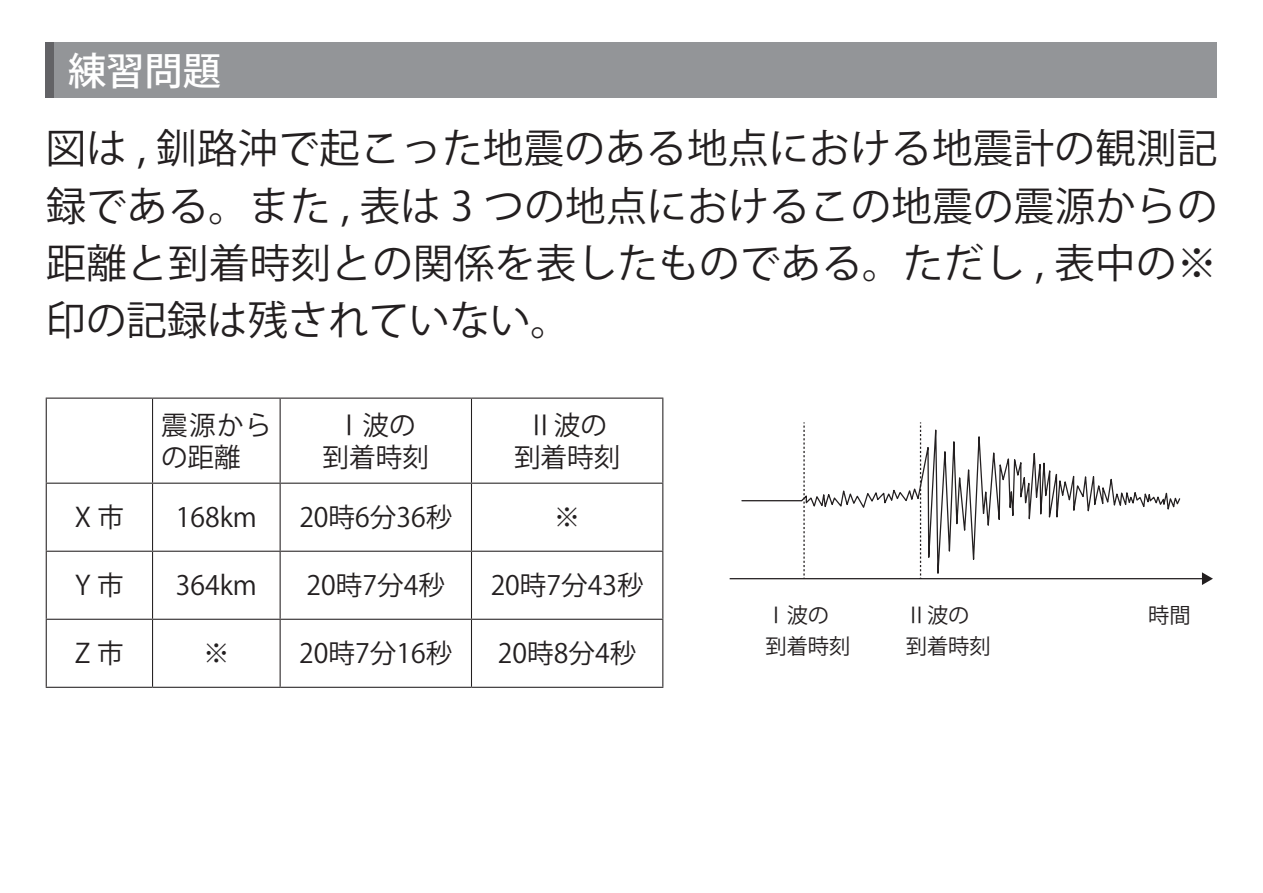
<style>
.page{position:relative;width:1263px;height:893px;background:#fff}
.page>*{position:absolute;margin:0;border:0;box-sizing:border-box;transform-origin:0 0}
.t1{font:40.35px/57.4px "Koz Go Pr 6 N";letter-spacing:.01em;color:#231f20;text-align:justify}
.t2{font:500 38.25px "Koz Go Pr 6 N";color:#fff}
.t3{font:26.55px/32px "Koz Go Pr 6 N";color:#231f20;text-align:center}
.t4{font:21.3px/32px "Koz Go Pr 6 N";color:#231f20}
</style>
<div class="page">
<div style="left:46px;top:43px;width:1171px;height:55px;background:#939598"></div>
<div style="left:46px;top:43px;width:8px;height:55px;background:#636366"></div>
<svg style="left:741px;top:422px;width:440px;height:158px"></svg>
<svg style="left:803px;top:422px;width:2px;height:156px"></svg>
<svg style="left:920px;top:422px;width:1px;height:156px"></svg>
<hr style="left:730px;top:578px;width:474px;height:1px;background:#231f20">
<svg style="left:1202px;top:572px;width:11px;height:13px"></svg>
<hr style="left:46px;top:398px;width:107px;height:1px;background:#231f20">
<hr style="left:46px;top:399px;width:1px;height:84px;background:#231f20">
<hr style="left:153px;top:398px;width:127px;height:1px;background:#231f20">
<hr style="left:152px;top:399px;width:1px;height:84px;background:#231f20">
<hr style="left:280px;top:398px;width:191px;height:1px;background:#231f20">
<hr style="left:280px;top:399px;width:1px;height:84px;background:#231f20">
<hr style="left:471px;top:398px;width:192px;height:1px;background:#231f20">
<hr style="left:471px;top:399px;width:1px;height:84px;background:#231f20">
<hr style="left:662px;top:399px;width:1px;height:84px;background:#231f20">
<hr style="left:46px;top:483px;width:107px;height:1px;background:#231f20">
<hr style="left:46px;top:484px;width:1px;height:67px;background:#231f20">
<hr style="left:153px;top:483px;width:127px;height:1px;background:#231f20">
<hr style="left:152px;top:484px;width:1px;height:67px;background:#231f20">
<hr style="left:280px;top:483px;width:191px;height:1px;background:#231f20">
<hr style="left:280px;top:484px;width:1px;height:67px;background:#231f20">
<hr style="left:471px;top:483px;width:192px;height:1px;background:#231f20">
<hr style="left:471px;top:484px;width:1px;height:67px;background:#231f20">
<hr style="left:662px;top:484px;width:1px;height:67px;background:#231f20">
<hr style="left:46px;top:551px;width:107px;height:1px;background:#231f20">
<hr style="left:46px;top:552px;width:1px;height:67px;background:#231f20">
<hr style="left:153px;top:551px;width:127px;height:1px;background:#231f20">
<hr style="left:152px;top:552px;width:1px;height:67px;background:#231f20">
<hr style="left:280px;top:551px;width:191px;height:1px;background:#231f20">
<hr style="left:280px;top:552px;width:1px;height:67px;background:#231f20">
<hr style="left:471px;top:551px;width:192px;height:1px;background:#231f20">
<hr style="left:471px;top:552px;width:1px;height:67px;background:#231f20">
<hr style="left:662px;top:552px;width:1px;height:67px;background:#231f20">
<hr style="left:46px;top:619px;width:107px;height:1px;background:#231f20">
<hr style="left:46px;top:620px;width:1px;height:67px;background:#231f20">
<hr style="left:153px;top:619px;width:127px;height:1px;background:#231f20">
<hr style="left:152px;top:620px;width:1px;height:67px;background:#231f20">
<hr style="left:280px;top:619px;width:191px;height:1px;background:#231f20">
<hr style="left:280px;top:620px;width:1px;height:67px;background:#231f20">
<hr style="left:471px;top:619px;width:192px;height:1px;background:#231f20">
<hr style="left:471px;top:620px;width:1px;height:67px;background:#231f20">
<hr style="left:662px;top:620px;width:1px;height:67px;background:#231f20">
<hr style="left:46px;top:687px;width:107px;height:1px;background:#231f20">
<hr style="left:153px;top:687px;width:127px;height:1px;background:#231f20">
<hr style="left:280px;top:687px;width:191px;height:1px;background:#231f20">
<hr style="left:471px;top:687px;width:192px;height:1px;background:#231f20">
<p class="t2" style="left:68px;top:49px;width:155px">練習問題</p>
<p class="t1" style="left:46px;top:120px;width:1173px">図は , 釧路沖で起こった地震のある地点における地震計の観測記録である。また , 表は 3 つの地点におけるこの地震の震源からの距離と到着時刻との関係を表したものである。ただし , 表中の※印の記録は残されていない。</p>
<p class="t3" style="left:161px;top:410px;width:112px;text-align:left">震源からの距離</p>
<p class="t3" style="left:323px;top:410px;width:108px">Ⅰ波の到着時刻</p>
<p class="t3" style="left:514px;top:410px;width:108px">Ⅱ波の到着時刻</p>
<p class="t3" style="left:75px;top:502px;width:51px">X市</p>
<p class="t3" style="left:176px;top:502px;width:83px">168km</p>
<p class="t3" style="left:299px;top:502px;width:154px">20時6分36秒</p>
<p class="t3" style="left:554px;top:502px;width:28px">※</p>
<p class="t3" style="left:75px;top:570px;width:50px">Y 市</p>
<p class="t3" style="left:176px;top:570px;width:83px">364km</p>
<p class="t3" style="left:307px;top:570px;width:140px">20時7分4秒</p>
<p class="t3" style="left:491px;top:570px;width:154px">20時7分43秒</p>
<p class="t3" style="left:75px;top:638px;width:50px">Z市</p>
<p class="t3" style="left:203px;top:638px;width:28px">※</p>
<p class="t3" style="left:299px;top:638px;width:154px">20時7分16秒</p>
<p class="t3" style="left:498px;top:638px;width:140px">20時8分4秒</p>
<p class="t4" style="left:765px;top:599px;width:87px">Ⅰ波の到着時刻</p>
<p class="t4" style="left:906px;top:599px;width:87px">Ⅱ波の到着時刻</p>
<p class="t4" style="left:1148px;top:599px;width:44px">時間</p>
</div>
